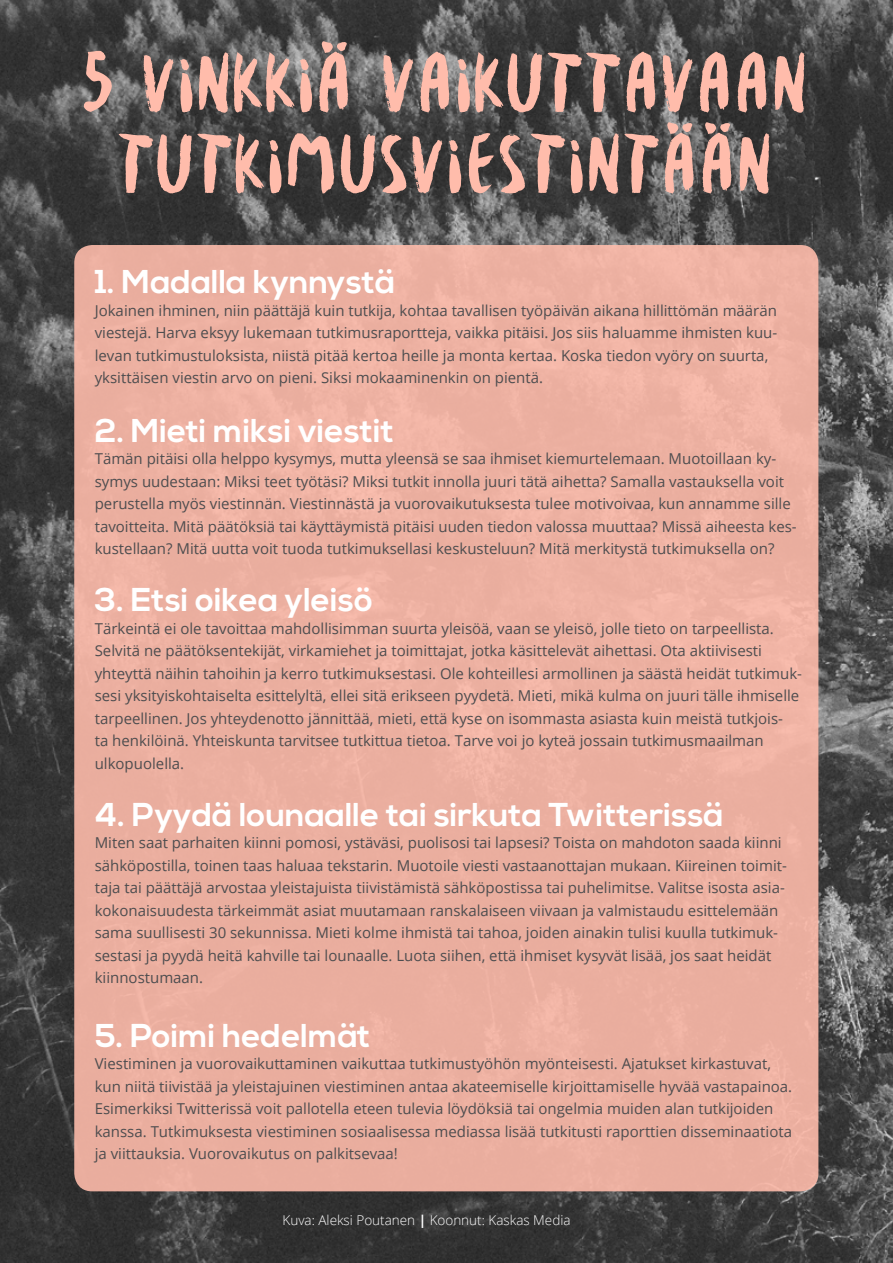
<style>
.page{position:relative;width:893px;height:1263px;background:#fff}
.page>*{position:absolute;margin:0;border:0;box-sizing:border-box;transform-origin:0 0}
.t1{font:90px/81px "Besom";color:#ffbcab;text-align:center}
.t2{font:700 33px "Nexa";color:#fff}
.t3{font:15px/22.5px "Open Sans";color:#4d4d4f}
.t4{font:300 13.5px "Open Sans";color:#fff}
.s1{font-weight:700;font-style:italic}
</style>
<div class="page">
<img style="left:0;top:0;width:893px;height:1263px">
<div style="left:74px;top:245px;width:744px;height:946px;background:#ebafa0;border-radius:18px"></div>
<h1 class="t1" style="left:81px;top:41px;width:728px">5 VINKKIÄ VAIKUTTAVAAN<br>TUTKIMUSVIESTINTÄÄN</h1>
<h2 class="t2" style="left:95px;top:263px;width:302px">1. Madalla kynnystä</h2>
<p class="t3" style="left:95px;top:299px;width:684px">Jokainen ihminen, niin päättäjä kuin tutkija, kohtaa tavallisen työpäivän aikana hillittömän määrän viestejä. Harva eksyy lukemaan tutkimusraportteja, vaikka pitäisi. Jos siis haluamme ihmisten kuu&shy;levan tutkimustuloksista, niistä pitää kertoa heille ja monta kertaa. Koska tiedon vyöry on suurta, yksittäisen viestin arvo on pieni. Siksi mokaaminenkin on pientä.</p>
<h2 class="t2" style="left:95px;top:411px;width:301px">2. Mieti miksi viestit</h2>
<p class="t3" style="left:95px;top:447px;width:704px">Tämän pitäisi olla helppo kysymys, mutta yleensä se saa ihmiset kiemurtelemaan. Muotoillaan ky&shy;symys uudestaan: Miksi teet työtäsi? Miksi tutkit innolla juuri tätä aihetta? Samalla vastauksella voit perustella myös viestinnän. Viestinnästä ja vuorovaikutuksesta tulee motivoivaa, kun annamme sille tavoitteita. Mitä päätöksiä tai käyttäymistä pitäisi uuden tiedon valossa muuttaa? Missä aiheesta kes&shy;kustellaan? Mitä uutta voit tuoda tutkimuksellasi keskusteluun? Mitä merkitystä tutkimuksella on?</p>
<h2 class="t2" style="left:95px;top:581px;width:280px">3. Etsi oikea yleisö</h2>
<p class="t3" style="left:95px;top:617px;width:709px">Tärkeintä ei ole tavoittaa mahdollisimman suurta yleisöä, vaan se yleisö, jolle tieto on tarpeellista.<br>Selvitä ne päätöksentekijät, virkamiehet ja toimittajat, jotka käsittelevät aihettasi. Ota aktiivisesti yhteyttä näihin tahoihin ja kerro tutkimuksestasi. Ole kohteillesi armollinen ja säästä heidät tutkimuk&shy;sesi yksityiskohtaiselta esittelyltä, ellei sitä erikseen pyydetä. Mieti, mikä kulma on juuri tälle ihmiselle tarpeellinen. Jos yhteydenotto jännittää, mieti, että kyse on isommasta asiasta kuin meistä tutkjois-<br>ta henkilöinä. Yhteiskunta tarvitsee tutkittua tietoa. Tarve voi jo kyteä jossain tutkimusmaailman ulkopuolella.</p>
<h2 class="t2" style="left:95px;top:795px;width:630px">4. Pyydä lounaalle tai sirkuta Twitterissä</h2>
<p class="t3" style="left:95px;top:831px;width:694px">Miten saat parhaiten kiinni pomosi, ystäväsi, puolisosi tai lapsesi? Toista on mahdoton saada kiinni sähköpostilla, toinen taas haluaa tekstarin. Muotoile viesti vastaanottajan mukaan. Kiireinen toimit&shy;taja tai päättäjä arvostaa yleistajuista tiivistämistä sähköpostissa tai puhelimitse. Valitse isosta asia&shy;kokonaisuudesta tärkeimmät asiat muutamaan ranskalaiseen viivaan ja valmistaudu esittelemään sama suullisesti 30 sekunnissa. Mieti kolme ihmistä tai tahoa, joiden ainakin tulisi kuulla tutkimuk&shy;sestasi ja pyydä heitä kahville tai lounaalle. Luota siihen, että ihmiset kysyvät lisää, jos saat heidät kiinnostumaan.</p>
<h2 class="t2" style="left:95px;top:1016px;width:277px">5. Poimi hedelmät</h2>
<p class="t3" style="left:95px;top:1052px;width:699px">Viestiminen ja vuorovaikuttaminen vaikuttaa tutkimustyöhön myönteisesti. Ajatukset kirkastuvat, kun niitä tiivistää ja yleistajuinen viestiminen antaa akateemiselle kirjoittamiselle hyvää vastapainoa.<br>Esimerkiksi Twitterissä voit pallotella eteen tulevia löydöksiä tai ongelmia muiden alan tutkijoiden kanssa. Tutkimuksesta viestiminen sosiaalisessa mediassa lisää tutkitusti raporttien disseminaatiota ja viittauksia. Vuorovaikutus on palkitsevaa!</p>
<p class="t4" style="left:283px;top:1211px;width:289px">Kuva: Aleksi Poutanen <span class="s1">|</span> Koonnut: Kaskas Media</p>
</div>
